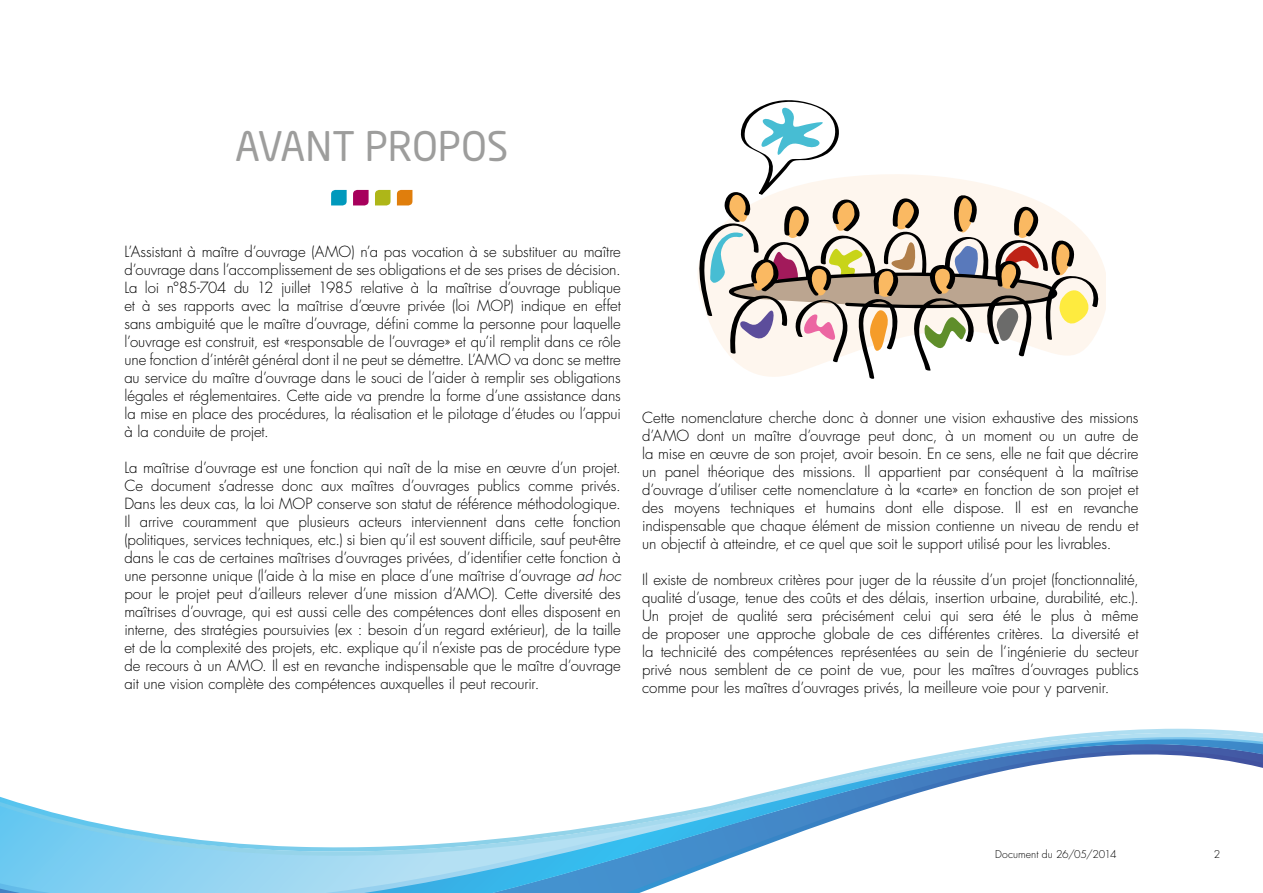
<style>
.page{position:relative;width:1263px;height:893px;background:#fff}
.page>*{position:absolute;margin:0;border:0;box-sizing:border-box;transform-origin:0 0}
.t1{font:40.35px "Neo Sans Std";letter-spacing:-.005em;color:#9d9d9c}
.t2{font:300 15px/18px "Futura";letter-spacing:-.005em;color:#000;text-align:justify}
.t3{font:300 10.5px "Futura";letter-spacing:.005em;color:#000}
.s1{font-style:italic}
</style>
<div class="page">
<svg style="left:0;top:859px;width:728px;height:34px;background:#7fc6eb"></svg>
<svg style="left:0;top:854px;width:741px;height:5px;background:#81c8eb"></svg>
<svg style="left:0;top:729px;width:1263px;height:125px"></svg>
<svg style="left:698px;top:100px;width:403px;height:279px"></svg>
<svg style="left:331px;top:190px;width:16px;height:15px"></svg>
<svg style="left:353px;top:190px;width:16px;height:15px"></svg>
<svg style="left:375px;top:190px;width:15px;height:15px"></svg>
<svg style="left:397px;top:190px;width:15px;height:15px"></svg>
<h1 class="t1" style="left:235px;top:121px;width:275px">AVANT PROPOS</h1>
<p class="t2" style="left:124px;top:243px;width:498px">L’Assistant à maître d’ouvrage (AMO) n’a pas vocation à se substituer au maître d’ouvrage dans l’accomplissement de ses obligations et de ses prises de décision.<br>La loi n°85-704 du 12 juillet 1985 relative à la maîtrise d’ouvrage publique et à ses rapports avec la maîtrise d’œuvre privée (loi MOP) indique en effet sans ambiguité que le maître d’ouvrage, défini comme la personne pour laquelle l’ouvrage est construit, est «responsable de l’ouvrage» et qu’il remplit dans ce rôle une fonction d’intérêt général dont il ne peut se démettre. L’AMO va donc se mettre au service du maître d’ouvrage dans le souci de l’aider à remplir ses obligations légales et réglementaires. Cette aide va prendre la forme d’une assistance dans la mise en place des procédures, la réalisation et le pilotage d’études ou l’appui à la conduite de projet.</p>
<p class="t2" style="left:124px;top:459px;width:501px;text-align:left">La maîtrise d’ouvrage est une fonction qui naît de la mise en œuvre d’un projet.<br>Ce document s’adresse donc aux maîtres d’ouvrages publics comme privés.<br>Dans les deux cas, la loi MOP conserve son statut de référence méthodologique.<br>Il arrive couramment que plusieurs acteurs interviennent dans cette fonction (politiques, services techniques, etc.) si bien qu’il est souvent difficile, sauf peut-être dans le cas de certaines maîtrises d’ouvrages privées, d’identifier cette fonction à une personne unique (l’aide à la mise en place d’une maîtrise d’ouvrage <span class="s1">ad hoc </span>pour le projet peut d’ailleurs relever d’une mission d’AMO). Cette diversité des maîtrises d’ouvrage, qui est aussi celle des compétences dont elles disposent en interne, des stratégies poursuivies (ex : besoin d’un regard extérieur), de la taille et de la complexité des projets, etc. explique qu’il n’existe pas de procédure type de recours à un AMO. Il est en revanche indispensable que le maître d’ouvrage ait une vision complète des compétences auxquelles il peut recourir.</p>
<p class="t2" style="left:642px;top:409px;width:498px">Cette nomenclature cherche donc à donner une vision exhaustive des missions d’AMO dont un maître d’ouvrage peut donc, à un moment ou un autre de la mise en œuvre de son projet, avoir besoin. En ce sens, elle ne fait que décrire un panel théorique des missions. Il appartient par conséquent à la maîtrise d’ouvrage d’utiliser cette nomenclature à la «carte» en fonction de son projet et des moyens techniques et humains dont elle dispose. Il est en revanche indispensable que chaque élément de mission contienne un niveau de rendu et un objectif à atteindre, et ce quel que soit le support utilisé pour les livrables.</p>
<p class="t2" style="left:642px;top:571px;width:498px">Il existe de nombreux critères pour juger de la réussite d’un projet (fonctionnalité, qualité d’usage, tenue des coûts et des délais, insertion urbaine, durabilité, etc.).<br>Un projet de qualité sera précisément celui qui sera été le plus à même de proposer une approche globale de ces différentes critères. La diversité et la technicité des compétences représentées au sein de l’ingénierie du secteur privé nous semblent de ce point de vue, pour les maîtres d’ouvrages publics comme pour les maîtres d’ouvrages privés, la meilleure voie pour y parvenir.</p>
<p class="t3" style="left:995px;top:848px;width:123px">Document du 26/05/2014</p>
<p class="t3" style="left:1214px;top:848px;width:8px">2</p>
</div>
